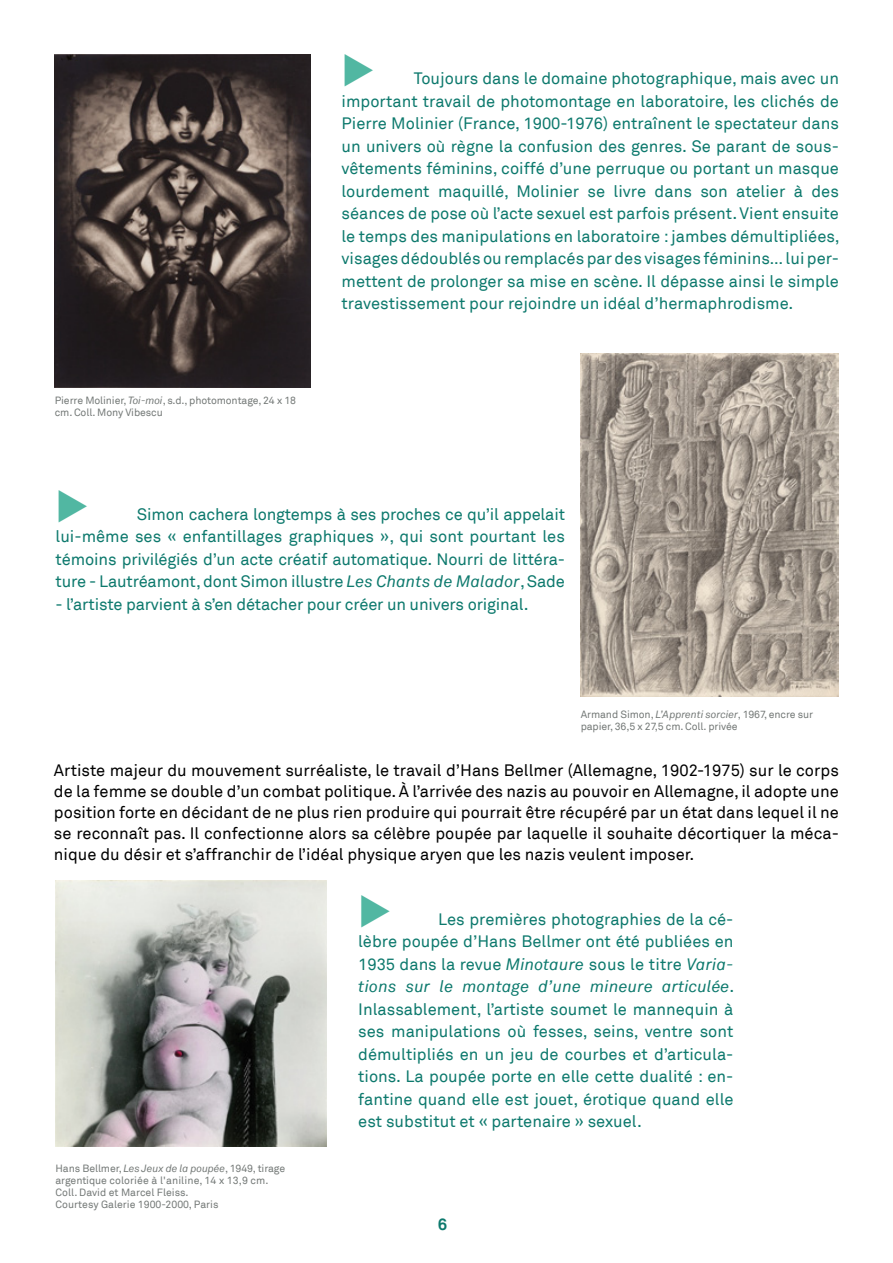
<style>
.page{position:relative;width:893px;height:1263px;background:#fff}
.page>*{position:absolute;margin:0;border:0;box-sizing:border-box;transform-origin:0 0}
.t1{font:16.5px/22.5px "Akkurat";letter-spacing:-.01em;color:#0d796d;text-align:justify}
.t2{font:16.5px/21px "Akkurat";color:#000;text-align:justify}
.t3{font:700 16.5px "Akkurat";color:#0d796d}
.t4{font:10.5px/12px "Akkurat";letter-spacing:-.01em;color:#747977}
.s1{font-style:italic}
.s2{color:#51b7a2}
</style>
<div class="page">
<img style="left:54px;top:54px;width:256px;height:333px">
<img style="left:581px;top:354px;width:258px;height:342px">
<img style="left:56px;top:880px;width:270px;height:266px">
<p class="t4" style="left:55px;top:395px;width:243px">Pierre Molinier, <span class="s1">Toi-moi</span>, s.d., photomontage, 24 x 18 cm. Coll. Mony Vibescu</p>
<p class="t1" style="left:342px;top:68px;width:500px"><span class="s2">◆</span> Toujours dans le domaine photographique, mais avec un important travail de photomontage en laboratoire, les clichés de Pierre Molinier (France, 1900-1976) entraînent le spectateur dans un univers où règne la confusion des genres. Se parant de sous&shy;vêtements féminins, coiffé d’une perruque ou portant un masque lourdement maquillé, Molinier se livre dans son atelier à des séances de pose où l’acte sexuel est parfois présent. Vient ensuite le temps des manipulations en laboratoire : jambes démultipliées, visages dédoublés ou remplacés par des visages féminins… lui per&shy;mettent de prolonger sa mise en scène. Il dépasse ainsi le simple travestissement pour rejoindre un idéal d’hermaphrodisme.</p>
<p class="t1" style="left:56px;top:503px;width:511px"><span class="s2">◆</span> Simon cachera longtemps à ses proches ce qu’il appelait lui-même ses « enfantillages graphiques », qui sont pourtant les témoins privilégiés d’un acte créatif automatique. Nourri de littéra&shy;ture - Lautréamont, dont Simon illustre <span class="s1">Les Chants de Malador</span>, Sade</p>
<p class="t1" style="left:56px;top:593px;width:475px">- l’artiste parvient à s’en détacher pour créer un univers original.</p>
<p class="t4" style="left:581px;top:708px;width:234px">Armand Simon, <span class="s1">L’Apprenti sorcier</span>, 1967, encre sur papier, 36,5 x 27,5 cm. Coll. privée</p>
<p class="t2" style="left:54px;top:760px;width:786px">Artiste majeur du mouvement surréaliste, le travail d’Hans Bellmer (Allemagne, 1902-1975) sur le corps de la femme se double d’un combat politique. À l’arrivée des nazis au pouvoir en Allemagne, il adopte une position forte en décidant de ne plus rien produire qui pourrait être récupéré par un état dans lequel il ne se reconnaît pas. Il confectionne alors sa célèbre poupée par laquelle il souhaite décortiquer la méca&shy;nique du désir et s’affranchir de l’idéal physique aryen que les nazis veulent imposer.</p>
<p class="t4" style="left:56px;top:1163px;width:231px">Hans Bellmer, <span class="s1">Les Jeux de la poupée</span>, 1949, tirage argentique coloriée à l'aniline, 14 x 13,9 cm.<br>Coll. David et Marcel Fleiss.<br>Courtesy Galerie 1900-2000, Paris</p>
<p class="t1" style="left:358px;top:908px;width:378px"><span class="s2">◆</span> Les premières photographies de la cé&shy;lèbre poupée d’Hans Bellmer ont été publiées en 1935 dans la revue <span class="s1">Minotaure</span> sous le titre <span class="s1">Varia&shy;tions sur le montage d’une mineure articulée</span>.<br>Inlassablement, l’artiste soumet le mannequin à ses manipulations où fesses, seins, ventre sont démultipliés en un jeu de courbes et d’articula&shy;tions. La poupée porte en elle cette dualité : en&shy;fantine quand elle est jouet, érotique quand elle est substitut et « partenaire » sexuel.</p>
<p class="t3" style="left:438px;top:1214px;width:11px">6</p>
</div>
